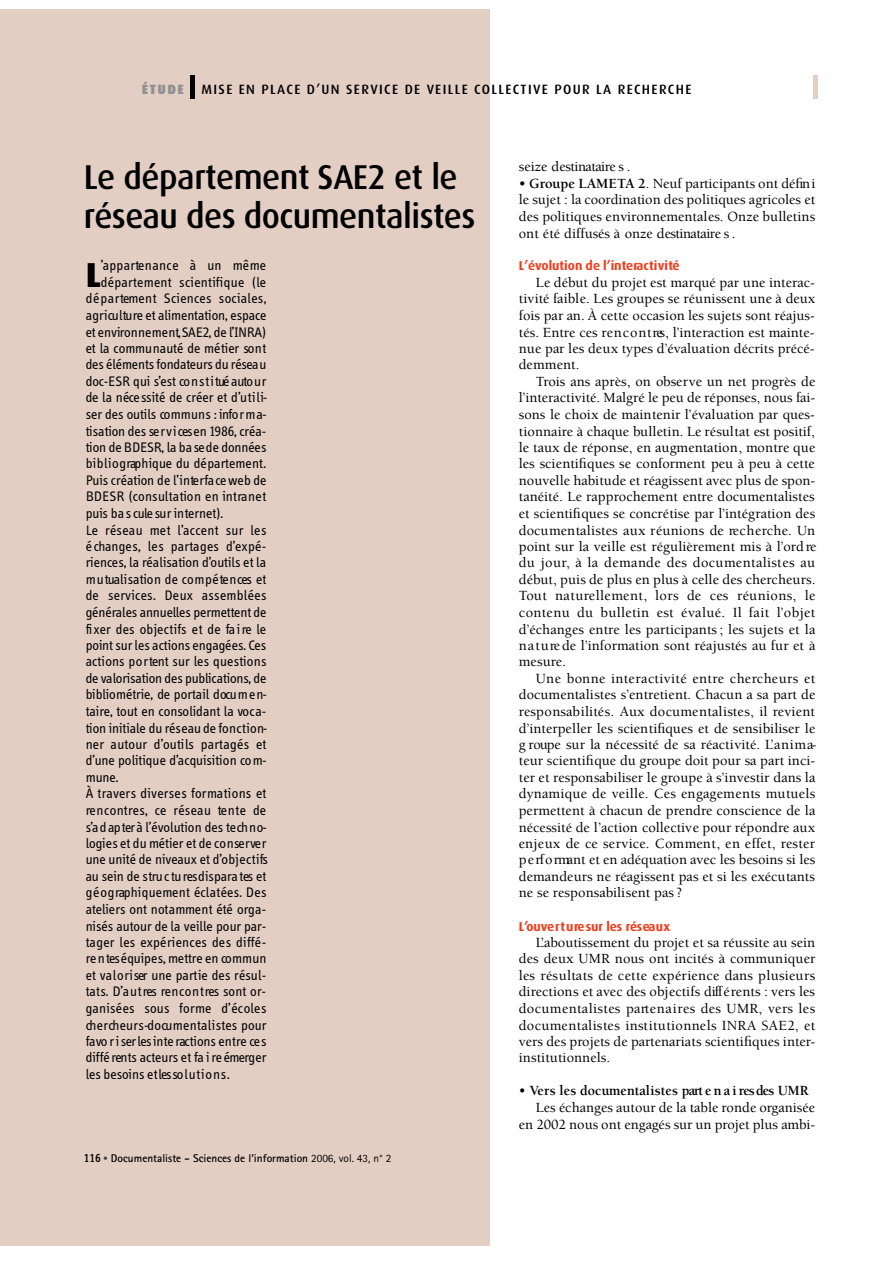
<style>
.page{position:relative;width:893px;height:1263px;background:#fff}
.page>*{position:absolute;margin:0;border:0;box-sizing:border-box;transform-origin:0 0}
.t1{font:800 34.65px "Dax";color:#000}
.t2{font:500 34.5px/38.8px "Dax";letter-spacing:-.015em;color:#000}
.t3{font:500 14.4px/16.5px "Berkeley";color:#000;text-align:justify}
.t4{font:700 14.4px "Berkeley";color:#000}
.t5{font:500 14.4px "Berkeley";letter-spacing:-.035em;color:#000}
.t6{font:14.25px "Info";color:#000}
.t7{font:14.25px "Info";letter-spacing:.02em;color:#000}
.t8{font:14.25px "Info";letter-spacing:.025em;color:#000}
.t9{font:14.25px "Info";letter-spacing:-.04em;color:#000}
.t10{font:500 13.5px "Dax";letter-spacing:.1em;color:#000}
.t11{font:900 13.5px "Dax";color:#919191}
.t12{font:700 12.9px "Dax";color:#ef3b1c}
.t13{font:700 12.9px "Dax";letter-spacing:-.02em;color:#ef3b1c}
.t14{font:700 11.25px "Rotis Sans Serif";color:#000}
.s1{font-family:"Info";font-weight:500;font-size:12px}
.s2{font-family:"Info";font-weight:500;font-size:12px;color:#424242}
.s3{font-weight:400}
.s4{font-weight:700}
.s5{font-weight:500}
</style>
<div class="page">
<div style="left:0;top:9px;width:490px;height:1237px;background:#e3cec4"></div>
<div style="left:190px;top:75px;width:5px;height:24px;background:#000"></div>
<div style="left:813px;top:75px;width:5px;height:24px;background:#e3cec4"></div>
<p class="t11" style="left:142px;top:83px;width:44px">ÉT U D E</p>
<p class="t10" style="left:202px;top:83px;width:491px">MISE EN PLACE D’UN SERVICE DE VEILLE CO L L ECTIVE POUR LA REC H E RC H E</p>
<h2 class="t2" style="left:84px;top:160px;width:393px">Le départe m e nt SAE2 et le rés eau des docu m e nta listes</h2>
<h1 class="t1" style="left:86px;top:260px;width:17px">L</h1>
<p class="t6" style="left:101px;top:260px;width:167px">’ap p a r te n a n ce à un même</p>
<p class="t7" style="left:101px;top:276px;width:167px">d é p a r tement scientifique (le</p>
<p class="t7" style="left:86px;top:293px;width:182px">d é p a r tement Sciences so c ia l e s ,</p>
<p class="t6" style="left:86px;top:309px;width:182px">a g r icu l tu re et alimentation, espace</p>
<p class="t6" style="left:86px;top:326px;width:182px">et enviro n n e m e n t, SAE2, de l’IN R A )</p>
<p class="t6" style="left:86px;top:342px;width:182px">et la communauté de métier so n t</p>
<p class="t6" style="left:86px;top:359px;width:182px">des éléments fo n d a teurs du résea u</p>
<p class="t6" style="left:86px;top:375px;width:182px">d o c-ESR qui s’est co n s t i tué auto u r</p>
<p class="t6" style="left:86px;top:392px;width:183px">de la néce ssité de créer et d’u t i l i-</p>
<p class="t6" style="left:86px;top:408px;width:183px">ser des outils co m m u n s : info r m a-</p>
<p class="t6" style="left:86px;top:425px;width:182px">tisation des se r v i ces en 1986, créa-</p>
<p class="t6" style="left:86px;top:441px;width:182px">tion de BDESR, la ba se de données</p>
<p class="t6" style="left:86px;top:458px;width:182px">b i b l i o g raphique du départe m e n t.</p>
<p class="t6" style="left:86px;top:474px;width:182px">Puis création de l’in te r fa ceweb de</p>
<p class="t7" style="left:86px;top:491px;width:182px">BDESR (consultation en intra n e t</p>
<p class="t6" style="left:86px;top:507px;width:139px">puis ba s cule sur inte r n e t) .</p>
<p class="t8" style="left:86px;top:524px;width:182px">Le réseau met l’a c cent sur les</p>
<p class="t7" style="left:86px;top:540px;width:182px">é changes, les partages d’ex p é-</p>
<p class="t6" style="left:86px;top:557px;width:182px">r ie n ces, la réalisation d’outils et la</p>
<p class="t6" style="left:86px;top:573px;width:182px">m u tualisation de co m p é te n ces et</p>
<p class="t8" style="left:86px;top:590px;width:182px">de se r v ices. Deux asse m b l é e s</p>
<p class="t6" style="left:86px;top:606px;width:182px">g é n é rales annuelles pe r m e ttent de</p>
<p class="t6" style="left:86px;top:623px;width:182px">fi xer des objectifs et de fa i re le</p>
<p class="t6" style="left:86px;top:639px;width:182px">point sur les actions engagées. Ce s</p>
<p class="t6" style="left:86px;top:656px;width:182px">actions po r tent sur les questions</p>
<p class="t6" style="left:86px;top:672px;width:182px">de valorisation des publications, de</p>
<p class="t6" style="left:86px;top:689px;width:183px">bibliométrie, de portail docu m e n-</p>
<p class="t6" style="left:86px;top:705px;width:182px">ta ire, tout en co n solidant la vo c a-</p>
<p class="t6" style="left:86px;top:722px;width:183px">tion initiale du réseau de fo n c t i o n-</p>
<p class="t7" style="left:86px;top:738px;width:182px">ner autour d’outils partagés et</p>
<p class="t6" style="left:86px;top:755px;width:183px">d ’une politique d’acquisition co m-</p>
<p class="t6" style="left:86px;top:771px;width:34px">m u n e .</p>
<p class="t8" style="left:86px;top:788px;width:182px">À travers dive r ses formations et</p>
<p class="t6" style="left:86px;top:804px;width:182px">re n co n t res, ce réseau te n te de</p>
<p class="t6" style="left:86px;top:821px;width:183px">s’a d ap ter à l’é volution des te ch n o-</p>
<p class="t6" style="left:86px;top:837px;width:182px">logies et du métier et de co n se r ve r</p>
<p class="t6" style="left:86px;top:854px;width:184px">une unité de niveaux et d’o b j e c t i fs</p>
<p class="t6" style="left:86px;top:870px;width:182px">au sein de stru c tu res dispara tes et</p>
<p class="t7" style="left:86px;top:887px;width:182px">g é o g raphiquement éclatées. Des</p>
<p class="t6" style="left:86px;top:903px;width:182px">a teliers ont notamment été orga-</p>
<p class="t6" style="left:86px;top:920px;width:182px">nisés autour de la veille pour par-</p>
<p class="t6" style="left:86px;top:936px;width:182px">tager les ex p é r ie n ces des diffé-</p>
<p class="t6" style="left:86px;top:953px;width:182px">re n tes équipes, mettre en co m m u n</p>
<p class="t6" style="left:86px;top:969px;width:182px">et va l o r i ser une partie des résul-</p>
<p class="t6" style="left:86px;top:986px;width:182px">tats. D’a u t res re n co n t res sont or-</p>
<p class="t8" style="left:86px;top:1002px;width:182px">ganisées sous forme d’écoles</p>
<p class="t9" style="left:86px;top:1019px;width:182px">ch e r ch e u r s -d o cu m e n t a l i s tes po u r</p>
<p class="t6" style="left:86px;top:1035px;width:182px">favo r i ser les inte ractions entre ce s</p>
<p class="t6" style="left:86px;top:1052px;width:182px">d iffé rents acteurs et fa i re émerger</p>
<p class="t6" style="left:86px;top:1068px;width:145px">les besoins et les so l u t i o n s .</p>
<p class="t14" style="left:84px;top:1155px;width:309px"><span class="s1">116</span> <span class="s2">•</span> Documentaliste - Sciences de l’information <span class="s3">2006, vol. 43, n° 2</span></p>
<p class="t5" style="left:519px;top:161px;width:113px">seize destinataire s .</p>
<p class="t3" style="left:519px;top:176px;width:298px">• <span class="s4">G roupe LAMETA 2</span>. Neuf participants ont défin i le sujet : la coordination des politiques agricoles et des politiques environnementales. Onze bulletins ont été diffusés à onze destinataire s .</p>
<p class="t12" style="left:519px;top:260px;width:162px">L ’évolution de l’inte ra c tiv ité</p>
<p class="t3" style="left:519px;top:275px;width:298px;text-indent:17px">Le début du projet est marqué par une interac&shy;tivité faible. Les groupes se réunissent une à deux fois par an. À cette occasion les sujets sont réajus&shy;tés. Entre ces re n c o n t res, l’interaction est mainte&shy;nue par les deux types d’évaluation décrits précé&shy;d e m m e n t.</p>
<p class="t3" style="left:519px;top:374px;width:299px;text-align:left;text-indent:17px">Trois ans après, on observe un net progrès de l’interactivité. Malgré le peu de réponses, nous fai&shy;sons le choix de maintenir l’évaluation par ques&shy;tio n n a ire à chaque bulletin. Le résultat est positif, le taux de réponse, en augmentation, montre que les scientifiques se conforment peu à peu à cette nouvelle habitude et réagissent avec plus de spon&shy;tanéité. Le rapprochement entre documentalistes et scientifiques se concrétise par l’intégration des documentalistes aux réunions de re c h e rche. Un point sur la veille est régulièrement mis à l’ord re du jour, à la demande des documentalistes au début, puis de plus en plus à celle des cherc h e u r s .<br>Tout naturellement, lors de ces réunions, le contenu du bulletin est évalué. Il fait l’objet d’échanges entre les partic ip a n ts; les sujets et la n a t u re de l’information sont réajustés au fur et à m e s u re .</p>
<p class="t3" style="left:519px;top:671px;width:299px;text-indent:17px">Une bonne interactivité entre chercheurs et documentalistes s’entretient. Chacun a sa part de responsabilités. Aux documentalistes, il re v ie n t d’interpeller les scientifiques et de sensibiliser le g roupe sur la nécessité de sa réactivité. L’a n im a&shy;teur scientifique du groupe doit pour sa part inci&shy;ter et responsabiliser le groupe à s’investir dans la dynamique de veille. Ces engagements mutuels p e rmettent à chacun de pre n d re conscience de la nécessité de l’action collective pour répondre aux enjeux de ce service. Comment, en effet, re s te r p e rf o rmant et en adéquation avec les besoins si les demandeurs ne réagissent pas et si les exécutants ne se responsabilisent pas ?</p>
<p class="t13" style="left:519px;top:920px;width:153px">L ’o u ve r t u re sur les rés ea u x</p>
<p class="t3" style="left:519px;top:936px;width:298px;text-indent:17px">L’aboutissement du projet et sa réussite au sein des deux UMR nous ont incités à communiquer les résultats de cette expérience dans plusieurs d irections et avec des objectifs diff é re n ts : vers les documentalistes part e n a ires des UMR, vers les documentalistes institutionnels INRA SAE2, et vers des projets de partenariats scientifiques inter&shy;in s titu tio n n e ls .</p>
<p class="t4" style="left:519px;top:1085px;width:291px"><span class="s5">•</span> Vers les documentalistes part e n a i res des UMR</p>
<p class="t3" style="left:536px;top:1101px;width:281px">Les échanges autour de la table ronde org a n is é e</p>
<p class="t3" style="left:519px;top:1117px;width:298px">en 2002 nous ont engagés sur un projet plus ambi-</p>
</div>
